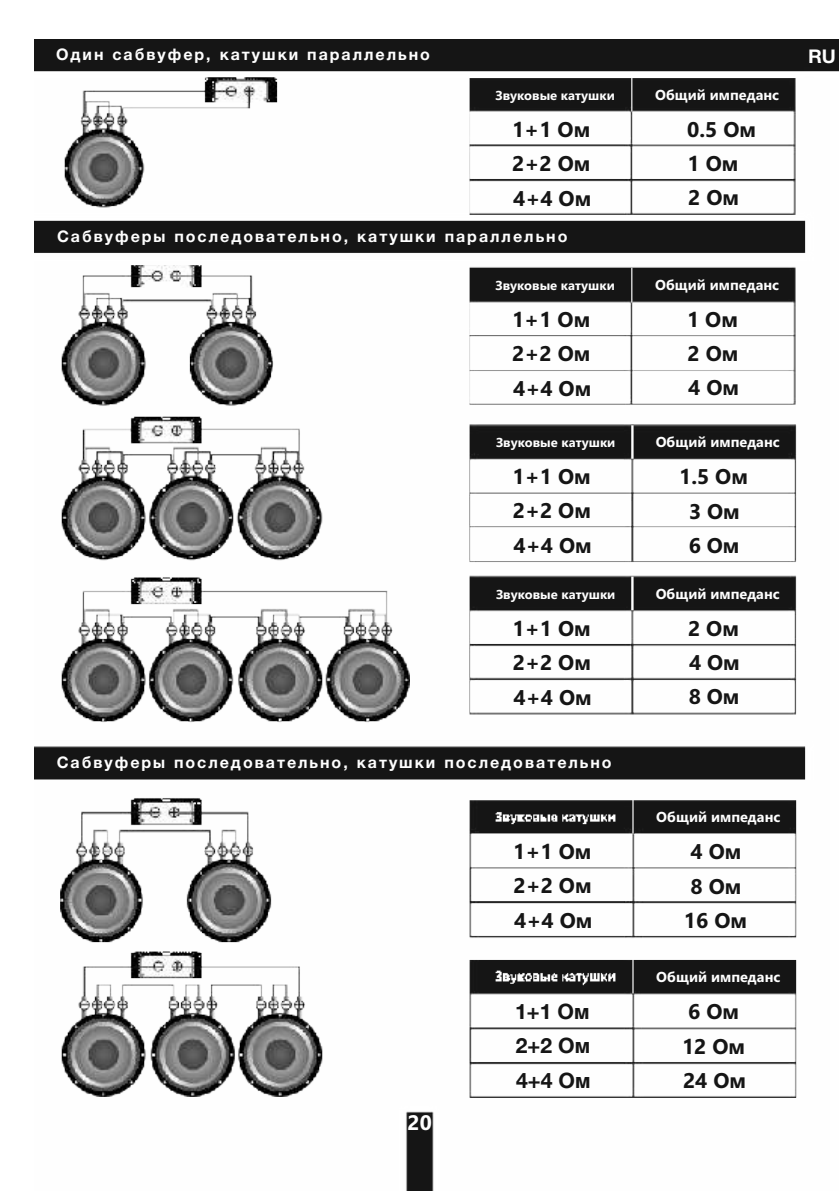
<style>
.page{position:relative;width:840px;height:1191px;background:#fff}
.page>*{position:absolute;margin:0;border:0;box-sizing:border-box;transform-origin:0 0}
.t1{font:700 21.2px/34.6px "Segoe UI";color:#151515}
.t2{font:700 21.2px/34.6px "Helvetica Neue Cyr";color:#151515}
.t3{font:700 21px "Segoe UI";color:#fefefe}
.t4{font:700 19px "Helvetica Neue Cyr";color:#fefefe}
.t5{font:700 16px "Helvetica Neue Cyr";letter-spacing:.12em;color:#fefefe}
.t6{font:700 14.4px "Segoe UI";color:#fefefe}
.t7{font:700 13px "Segoe UI";color:#fefefe}
</style>
<div class="page">
<img style="left:34px;top:40px;width:803px;height:1150px">
<img style="left:469px;top:78px;width:326px;height:1019px">
<img style="left:60px;top:77px;width:349px;height:1019px">
<p class="t5" style="left:56px;top:48px;width:375px">Один сабвуфер, катушки параллельно</p>
<p class="t7" style="left:495px;top:90px;width:121px">Звуковые катушки</p>
<p class="t6" style="left:654px;top:90px;width:125px">Общий импеданс</p>
<p class="t1" style="left:511px;top:114px;width:80px">1+1 Ом</p>
<p class="t1" style="left:686px;top:114px;width:70px">0.5 Ом</p>
<p class="t1" style="left:512px;top:148px;width:80px">2+2 Ом<br>4+4 Ом</p>
<p class="t1" style="left:687px;top:149px;width:52px">1 Ом</p>
<p class="t1" style="left:687px;top:183px;width:52px">2 Ом</p>
<p class="t5" style="left:57px;top:231px;width:511px">Сабвуферы последовательно, катушки параллельно</p>
<p class="t7" style="left:495px;top:280px;width:121px">Звуковые катушки</p>
<p class="t6" style="left:654px;top:279px;width:125px">Общий импеданс</p>
<p class="t1" style="left:511px;top:304px;width:80px">1+1 Ом</p>
<p class="t1" style="left:686px;top:304px;width:52px">1 Ом</p>
<p class="t1" style="left:512px;top:338px;width:80px">2+2 Ом<br>4+4 Ом</p>
<p class="t1" style="left:687px;top:338px;width:52px">2 Ом</p>
<p class="t1" style="left:687px;top:372px;width:52px">4 Ом</p>
<p class="t7" style="left:496px;top:437px;width:121px">Звуковые катушки</p>
<p class="t6" style="left:655px;top:437px;width:125px">Общий импеданс</p>
<p class="t1" style="left:512px;top:461px;width:80px">1+1 Ом</p>
<p class="t1" style="left:678px;top:461px;width:70px">1.5 Ом</p>
<p class="t1" style="left:512px;top:495px;width:80px">2+2 Ом<br>4+4 Ом</p>
<p class="t1" style="left:688px;top:496px;width:52px">3 Ом</p>
<p class="t1" style="left:688px;top:530px;width:52px">6 Ом</p>
<p class="t7" style="left:496px;top:589px;width:121px">Звуковые катушки</p>
<p class="t6" style="left:655px;top:588px;width:125px">Общий импеданс</p>
<p class="t1" style="left:512px;top:613px;width:80px">1+1 Ом</p>
<p class="t1" style="left:687px;top:613px;width:52px">2 Ом</p>
<p class="t1" style="left:512px;top:647px;width:80px">2+2 Ом<br>4+4 Ом</p>
<p class="t5" style="left:57px;top:757px;width:556px">Сабвуферы последовательно, катушки последовательно</p>
<p class="t1" style="left:688px;top:647px;width:52px">4 Ом</p>
<p class="t1" style="left:688px;top:681px;width:52px">8 Ом</p>
<p class="t6" style="left:656px;top:812px;width:125px">Общий импеданс</p>
<p class="t1" style="left:513px;top:836px;width:80px">1+1 Ом</p>
<p class="t1" style="left:690px;top:836px;width:52px">4 Ом</p>
<p class="t1" style="left:513px;top:870px;width:80px">2+2 Ом<br>4+4 Ом</p>
<p class="t1" style="left:690px;top:871px;width:52px">8 Ом</p>
<p class="t1" style="left:683px;top:905px;width:65px">16 Ом</p>
<p class="t6" style="left:656px;top:971px;width:125px">Общий импеданс</p>
<p class="t2" style="left:515px;top:996px;width:76px">1+1 Ом</p>
<p class="t1" style="left:688px;top:996px;width:52px">6 Ом</p>
<p class="t3" style="left:407px;top:1115px;width:26px">20</p>
<p class="t2" style="left:515px;top:1030px;width:76px">2+2 Ом<br>4+4 Ом</p>
<p class="t1" style="left:681px;top:1031px;width:65px">12 Ом</p>
<p class="t1" style="left:682px;top:1065px;width:65px">24 Ом</p>
<p class="t4" style="left:807px;top:49px;width:29px">RU</p>
</div>
